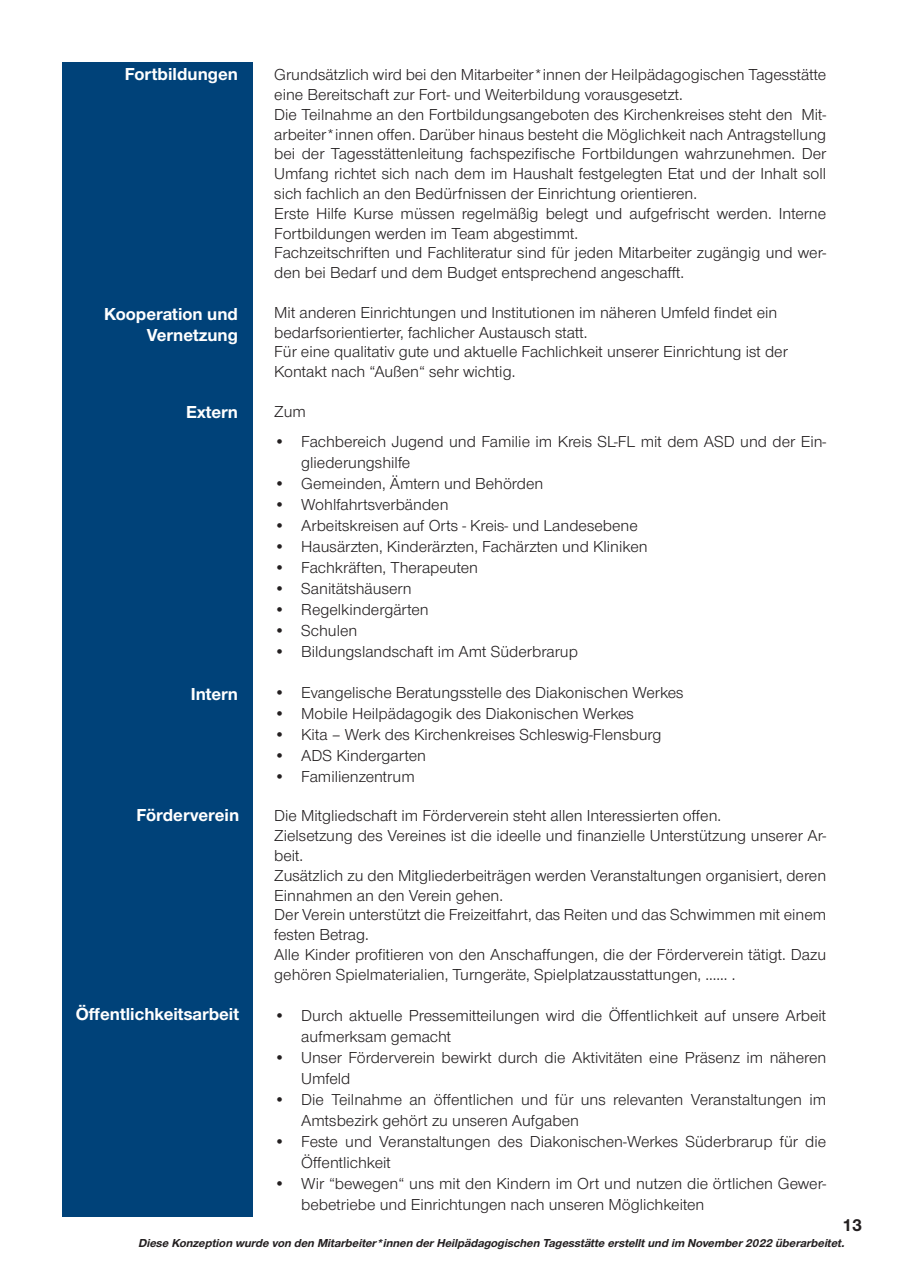
<style>
.page{position:relative;width:910px;height:1280px;background:#fff}
.page>*{position:absolute;margin:0;border:0;box-sizing:border-box;transform-origin:0 0}
.t1{font:700 18px/21.6px "Nordelbica";color:#fff;text-align:right}
.t2{font:700 18px "Nordelbica";color:#231f20}
.t3{font:16.5px/19.8px "Nordelbica";color:#231f20}
.t4{font:italic 700 12px "Nordelbica";color:#231f20}
</style>
<div class="page">
<div style="left:63px;top:63px;width:190px;height:1154px;background:#004279"></div>
<p class="t1" style="left:125px;top:64px;width:115px">Fortbildungen</p>
<p class="t1" style="left:104px;top:303px;width:135px">Kooperation und<br>Vernetzung</p>
<p class="t1" style="left:186px;top:401px;width:53px">Extern</p>
<p class="t1" style="left:191px;top:683px;width:49px">Intern</p>
<p class="t1" style="left:136px;top:805px;width:104px">Förderverein</p>
<p class="t1" style="left:76px;top:1003px;width:165px">Öffentlichkeitsarbeit</p>
<p class="t3" style="left:274px;top:65px;width:553px">Grundsätzlich wird bei den Mitarbeiter*innen der Heilpädagogischen Tagesstätte eine Bereitschaft zur Fort- und Weiterbildung vorausgesetzt.<br>Die Teilnahme an den Fortbildungsangeboten des Kirchenkreises steht den Mit&shy;arbeiter*innen offen. Darüber hinaus besteht die Möglichkeit nach Antragstellung bei der Tagesstättenleitung fachspezifische Fortbildungen wahrzunehmen. Der Umfang richtet sich nach dem im Haushalt festgelegten Etat und der Inhalt soll sich fachlich an den Bedürfnissen der Einrichtung orientieren.<br>Erste Hilfe Kurse müssen regelmäßig belegt und aufgefrischt werden. Interne Fortbildungen werden im Team abgestimmt.<br>Fachzeitschriften und Fachliteratur sind für jeden Mitarbeiter zugängig und wer&shy;den bei Bedarf und dem Budget entsprechend angeschafft.</p>
<p class="t3" style="left:274px;top:303px;width:515px">Mit anderen Einrichtungen und Institutionen im näheren Umfeld findet ein bedarfsorientierter, fachlicher Austausch statt.<br>Für eine qualitativ gute und aktuelle Fachlichkeit unserer Einrichtung ist der Kontakt nach “Außen“ sehr wichtig.</p>
<p class="t3" style="left:274px;top:402px;width:33px">Zum</p>
<p class="t3" style="left:301px;top:431px;width:526px;line-height:21px;text-indent:-27px">• Fachbereich Jugend und Familie im Kreis SL-FL mit dem ASD und der Ein&shy;gliederungshilfe</p>
<p class="t3" style="left:274px;top:474px;width:271px">• Gemeinden, Ämtern und Behörden</p>
<p class="t3" style="left:274px;top:495px;width:176px">• Wohlfahrtsverbänden</p>
<p class="t3" style="left:274px;top:516px;width:365px">• Arbeitskreisen auf Orts - Kreis- und Landesebene</p>
<p class="t3" style="left:274px;top:537px;width:375px">• Hausärzten, Kinderärzten, Fachärzten und Kliniken</p>
<p class="t3" style="left:274px;top:558px;width:205px">• Fachkräften, Therapeuten</p>
<p class="t3" style="left:274px;top:579px;width:139px">• Sanitätshäusern</p>
<p class="t3" style="left:274px;top:600px;width:156px">• Regelkindergärten</p>
<p class="t3" style="left:274px;top:621px;width:85px">• Schulen</p>
<p class="t3" style="left:274px;top:642px;width:305px">• Bildungslandschaft im Amt Süderbrarup</p>
<p class="t3" style="left:274px;top:682px;width:411px">• Evangelische Beratungsstelle des Diakonischen Werkes</p>
<p class="t3" style="left:274px;top:703px;width:361px">• Mobile Heilpädagogik des Diakonischen Werkes</p>
<p class="t3" style="left:274px;top:724px;width:389px">• Kita – Werk des Kirchenkreises Schleswig-Flensburg</p>
<p class="t3" style="left:274px;top:745px;width:153px">• ADS Kindergarten</p>
<p class="t3" style="left:274px;top:766px;width:142px">• Familienzentrum</p>
<p class="t3" style="left:274px;top:806px;width:553px">Die Mitgliedschaft im Förderverein steht allen Interessierten offen.<br>Zielsetzung des Vereines ist die ideelle und finanzielle Unterstützung unserer Ar&shy;beit.<br>Zusätzlich zu den Mitgliederbeiträgen werden Veranstaltungen organisiert, deren Einnahmen an den Verein gehen.<br>Der Verein unterstützt die Freizeitfahrt, das Reiten und das Schwimmen mit einem festen Betrag.<br>Alle Kinder profitieren von den Anschaffungen, die der Förderverein tätigt. Dazu gehören Spielmaterialien, Turngeräte, Spielplatzausstattungen, ...... .</p>
<p class="t3" style="left:301px;top:1005px;width:526px;line-height:21px;text-indent:-27px">• Durch aktuelle Pressemitteilungen wird die Öffentlichkeit auf unsere Arbeit aufmerksam gemacht</p>
<p class="t3" style="left:301px;top:1047px;width:526px;line-height:21px;text-indent:-27px">• Unser Förderverein bewirkt durch die Aktivitäten eine Präsenz im näheren<br>Umfeld</p>
<p class="t3" style="left:301px;top:1089px;width:526px;line-height:21px;text-indent:-27px">• Die Teilnahme an öffentlichen und für uns relevanten Veranstaltungen im<br>Amtsbezirk gehört zu unseren Aufgaben</p>
<p class="t3" style="left:301px;top:1131px;width:526px;line-height:21px;text-indent:-27px">• Feste und Veranstaltungen des Diakonischen-Werkes Süderbrarup für die<br>Öffentlichkeit</p>
<p class="t3" style="left:301px;top:1173px;width:526px;line-height:21px;text-indent:-27px">• Wir “bewegen“ uns mit den Kindern im Ort und nutzen die örtlichen Gewer&shy;bebetriebe und Einrichtungen nach unseren Möglichkeiten</p>
<p class="t2" style="left:842px;top:1214px;width:22px">13</p>
<p class="t4" style="left:138px;top:1236px;width:711px">Diese Konzeption wurde von den Mitarbeiter*innen derHeilpädagogischen Tagesstätte erstelltund im November2022 überarbeitet.</p>
</div>
